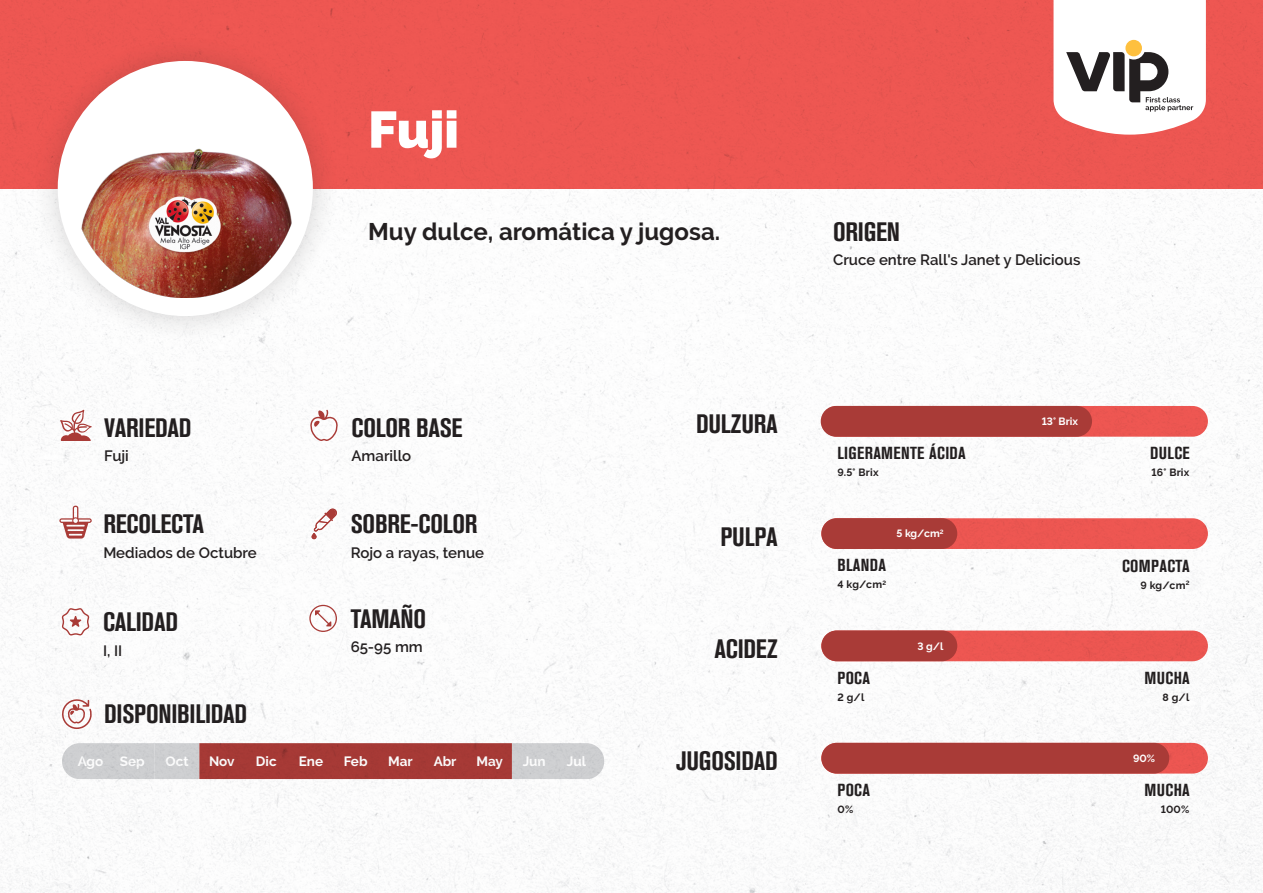
<style>
.page{position:relative;width:1263px;height:893px;background:#fff}
.page>*{position:absolute;margin:0;border:0;box-sizing:border-box;transform-origin:0 0}
.t1{font:900 51.3px "Raleway";color:#fff}
.t2{font:26.4px "Akzidenz Grotesk BQ Bd Cnd Alt";letter-spacing:-.01em;color:#231f20}
.t3{font:700 24px "Raleway";color:#231f20}
.t4{font:17.25px "Akzidenz Grotesk BQ Bd Cnd Alt";letter-spacing:.02em;color:#231f20}
.t5{font:600 15px "Raleway";color:#231f20}
.t6{font:700 13.5px "Raleway";color:#fff}
.t7{font:700 10.5px "Raleway";letter-spacing:.02em;color:#231f20}
.t8{font:700 10.5px "Raleway";color:#fff}
</style>
<div class="page">
<img style="left:0;top:0;width:1263px;height:893px">
<svg style="left:62px;top:743px;width:542px;height:36px;background:#b77978"></svg>
<div style="left:821px;top:406px;width:387px;height:31px;background:#f05853;border-radius:15px"></div>
<div style="left:821px;top:518px;width:387px;height:31px;background:#f05853;border-radius:15px"></div>
<div style="left:821px;top:518px;width:136px;height:31px;background:#a93b37;border-radius:15px"></div>
<div style="left:821px;top:631px;width:387px;height:30px;background:#f05853;border-radius:15px"></div>
<div style="left:821px;top:630px;width:136px;height:31px;background:#a93b37;border-radius:15px"></div>
<div style="left:821px;top:743px;width:387px;height:31px;background:#f05853;border-radius:15px"></div>
<div style="left:821px;top:743px;width:348px;height:31px;background:#a93b37;border-radius:15px"></div>
<div style="left:821px;top:406px;width:271px;height:31px;background:#a93b37;border-radius:15px"></div>
<svg style="left:1053px;top:0;width:153px;height:135px"></svg>
<div style="left:30px;top:33px;width:311px;height:311px;background:#231f20;opacity:.2"></div>
<div style="left:58px;top:61px;width:255px;height:255px;background:#fff;border-radius:50%"></div>
<img style="left:73px;top:73px;width:225px;height:225px">
<svg style="left:60px;top:699px;width:32px;height:30px"></svg>
<svg style="left:62px;top:608px;width:27px;height:27px"></svg>
<svg style="left:308px;top:410px;width:32px;height:31px"></svg>
<svg style="left:309px;top:605px;width:28px;height:27px"></svg>
<svg style="left:311px;top:508px;width:26px;height:31px"></svg>
<svg style="left:60px;top:410px;width:32px;height:31px"></svg>
<svg style="left:59px;top:506px;width:33px;height:33px"></svg>
<p class="t1" style="left:368px;top:100px;width:92px">Fuji</p>
<p class="t2" style="left:104px;top:412px;width:89px">VARIEDAD</p>
<p class="t5" style="left:104px;top:447px;width:26px">Fuji</p>
<p class="t2" style="left:103px;top:509px;width:102px">RECOLECTA</p>
<p class="t5" style="left:103px;top:544px;width:155px">Mediados de Octubre</p>
<p class="t2" style="left:103px;top:607px;width:76px">CALIDAD</p>
<p class="t5" style="left:103px;top:642px;width:21px">I, II</p>
<p class="t2" style="left:104px;top:699px;width:145px">DISPONIBILIDAD</p>
<p class="t3" style="left:368px;top:218px;width:353px">Muy dulce, aromática y jugosa.</p>
<p class="t2" style="left:833px;top:216px;width:68px">ORIGEN</p>
<p class="t5" style="left:833px;top:251px;width:249px">Cruce entre Rall's Janet y Delicious</p>
<p class="t2" style="left:351px;top:412px;width:113px">COLOR BASE</p>
<p class="t5" style="left:351px;top:447px;width:61px">Amarillo</p>
<p class="t2" style="left:351px;top:509px;width:128px">SOBRE-COLOR</p>
<p class="t5" style="left:351px;top:544px;width:135px">Rojo a rayas, tenue</p>
<p class="t2" style="left:351px;top:603px;width:77px">TAMAÑO</p>
<p class="t5" style="left:351px;top:638px;width:74px">65-95 mm</p>
<p class="t2" style="left:696px;top:409px;width:83px">DULZURA</p>
<p class="t8" style="left:1042px;top:415px;width:38px">13° Brix</p>
<p class="t4" style="left:837px;top:443px;width:130px">LIGERAMENTE ÁCIDA</p>
<p class="t4" style="left:1150px;top:443px;width:41px">DULCE</p>
<p class="t7" style="left:837px;top:466px;width:43px">9.5° Brix</p>
<p class="t7" style="left:1151px;top:467px;width:39px">16° Brix</p>
<p class="t2" style="left:720px;top:521px;width:59px">PULPA</p>
<p class="t8" style="left:896px;top:528px;width:49px">5 kg/cm<sup>2</sup></p>
<p class="t4" style="left:837px;top:556px;width:50px">BLANDA</p>
<p class="t4" style="left:1122px;top:556px;width:69px">COMPACTA</p>
<p class="t7" style="left:1140px;top:579px;width:50px">9 kg/cm<sup>2</sup></p>
<p class="t7" style="left:837px;top:579px;width:50px">4 kg/cm<sup>2</sup></p>
<p class="t2" style="left:715px;top:634px;width:65px">ACIDEZ</p>
<p class="t8" style="left:918px;top:640px;width:27px">3 g/l</p>
<p class="t4" style="left:837px;top:668px;width:34px">POCA</p>
<p class="t4" style="left:1144px;top:668px;width:47px">MUCHA</p>
<p class="t7" style="left:837px;top:691px;width:29px">2 g/l</p>
<p class="t7" style="left:1162px;top:691px;width:29px">8 g/l</p>
<p class="t6" style="left:78px;top:753px;width:69px">Ago Sep</p>
<p class="t6" style="left:165px;top:753px;width:25px">Oct</p>
<p class="t6" style="left:209px;top:753px;width:27px">Nov</p>
<p class="t6" style="left:256px;top:753px;width:22px">Dic</p>
<p class="t6" style="left:299px;top:753px;width:26px">Ene</p>
<p class="t6" style="left:344px;top:753px;width:25px">Feb</p>
<p class="t6" style="left:388px;top:753px;width:26px">Mar</p>
<p class="t6" style="left:434px;top:753px;width:24px">Abr</p>
<p class="t6" style="left:476px;top:753px;width:28px">May</p>
<p class="t6" style="left:523px;top:753px;width:25px">Jun</p>
<p class="t6" style="left:567px;top:753px;width:21px">Jul</p>
<p class="t2" style="left:676px;top:746px;width:103px">JUGOSIDAD</p>
<p class="t8" style="left:1133px;top:752px;width:23px">90%</p>
<p class="t4" style="left:837px;top:780px;width:34px">POCA</p>
<p class="t4" style="left:1144px;top:780px;width:47px">MUCHA</p>
<p class="t7" style="left:837px;top:803px;width:17px">0%</p>
<p class="t7" style="left:1161px;top:803px;width:30px">100%</p>
</div>
